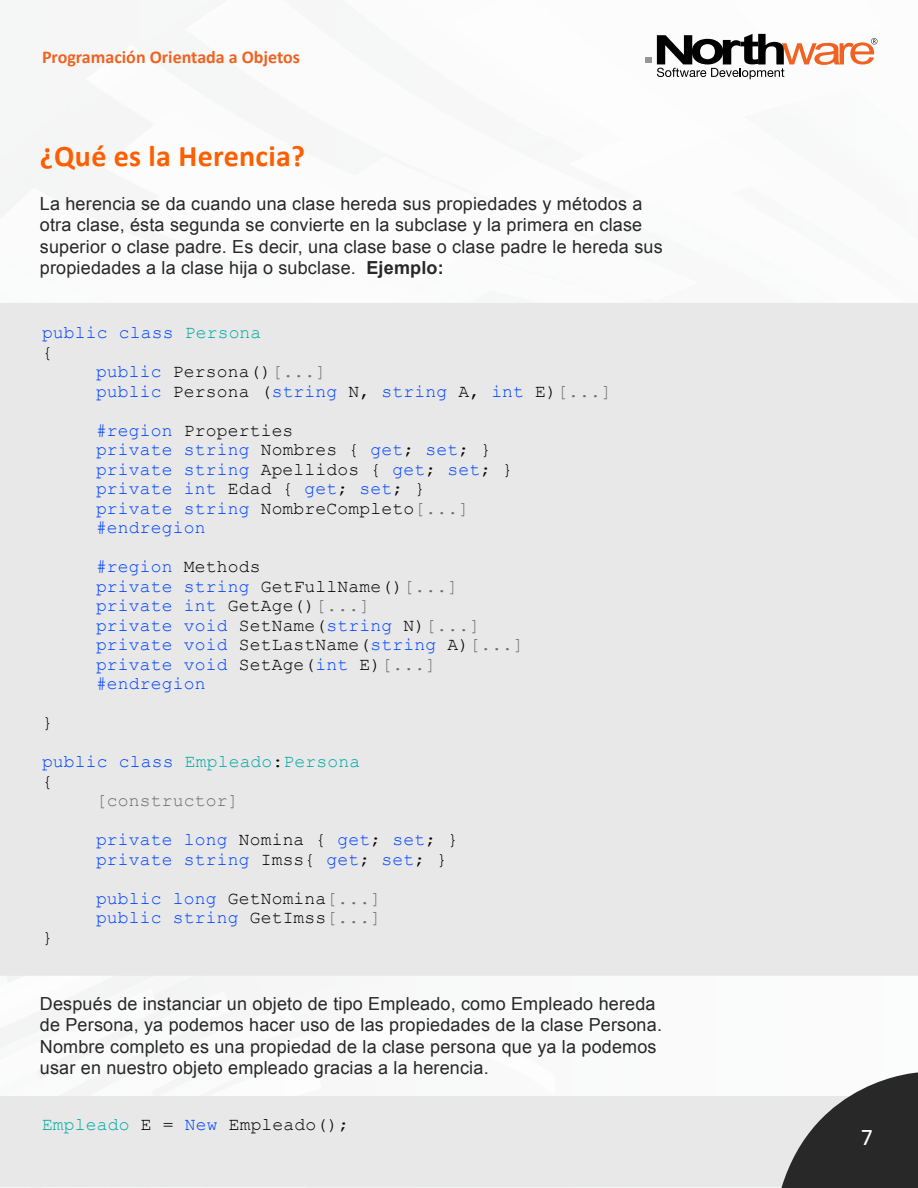
<style>
.page{position:relative;width:918px;height:1188px;background:#fff}
.page>*{position:absolute;margin:0;border:0;box-sizing:border-box;transform-origin:0 0}
.t1{font:700 30px "Calibri";letter-spacing:.01em;color:#ff5e00}
.t2{font:24px "Calibri";color:#fff}
.t3{font:18px/19.5px "Courier New";letter-spacing:.01em;color:#0043ff}
.t4{font:18px/21.6px "Arial";letter-spacing:.01em;color:#282828}
.t5{font:700 18px "Calibri";color:#ef6222}
.t6{font:18px/39px "Courier New";letter-spacing:.01em;color:#00a9a3}
.t7{font:18px "Courier New";letter-spacing:.01em;color:#000}
.s1{font-weight:700}
.s2{color:#00a9a3}
.s3{color:#000}
.s4{color:#6d6e70}
.s5{color:#0043ff}
</style>
<div class="page">
<div style="left:0;top:303px;width:918px;height:673px;background:#e8e8e8"></div>
<div style="left:0;top:1096px;width:781px;height:91px;background:#e8e8e8"></div>
<svg style="left:781px;top:1073px;width:137px;height:115px;background:#616161"></svg>
<svg style="left:645px;top:58px;width:6px;height:5px"></svg>
<svg style="left:657px;top:34px;width:220px;height:45px"></svg>
<p class="t5" style="left:42px;top:46px;width:260px">Programación Orientada a Objetos</p>
<h1 class="t1" style="left:40px;top:137px;width:267px">¿Qué es la Herencia?</h1>
<p class="t4" style="left:40px;top:193px;width:624px">La herencia se da cuando una clase hereda sus propiedades y métodos a otra clase, ésta segunda se convierte en la subclase y la primera en clase superior o clase padre. Es decir, una clase base o clase padre le hereda sus propiedades a la clase hija o subclase. <span class="s1">Ejemplo:</span></p>
<p class="t3" style="left:42px;top:322px;width:221px">public class <span class="s2">Persona </span><span class="s3">{</span></p>
<p class="t3" style="left:96px;top:361px;width:517px">public <span class="s3">Persona()</span><span class="s4">[...]<br></span>public <span class="s3">Persona (</span>string <span class="s3">N,</span> string <span class="s3">A,</span> int <span class="s3">E)</span><span class="s4">[...]</span></p>
<p class="t3" style="left:96px;top:420px;width:419px">#region <span class="s3">Properties<br></span>private string <span class="s3">Nombres {</span> get<span class="s3">;</span> set<span class="s3">; } </span>private string <span class="s3">Apellidos {</span> get<span class="s3">;</span> set<span class="s3">; } </span>private int <span class="s3">Edad {</span> get<span class="s3">;</span> set<span class="s3">; }<br></span>private string <span class="s3">NombreCompleto</span><span class="s4">[...] </span>#endregion</p>
<p class="t3" style="left:96px;top:556px;width:430px">#region <span class="s3">Methods<br></span>private string <span class="s3">GetFullName()</span><span class="s4">[...] </span>private int <span class="s3">GetAge()</span><span class="s4">[...]<br></span>private void <span class="s3">SetName(</span>string <span class="s3">N)</span><span class="s4">[...] </span>private void <span class="s3">SetLastName(</span>string <span class="s3">A)</span><span class="s4">[...] </span>private void <span class="s3">SetAge(</span>int <span class="s3">E)</span><span class="s4">[...] </span>#endregion</p>
<p class="t6" style="left:42px;top:702px;width:320px"><span class="s3">}<br></span><span class="s5">public class</span> Empleado<span class="s3">:</span>Persona</p>
<p class="t7" style="left:42px;top:770px;width:12px">{</p>
<p class="t3" style="left:96px;top:780px;width:364px;line-height:39px"><span class="s4">[constructor]<br></span>private long <span class="s3">Nomina {</span> get<span class="s3">;</span> set<span class="s3">; }</span></p>
<p class="t3" style="left:96px;top:839px;width:353px;line-height:39px">private string <span class="s3">Imss{</span> get<span class="s3">;</span> set<span class="s3">; } </span>public long <span class="s3">GetNomina</span><span class="s4">[...]</span></p>
<p class="t3" style="left:96px;top:907px;width:287px">public string <span class="s3">GetImss</span><span class="s4">[...]</span></p>
<p class="t7" style="left:42px;top:926px;width:12px">}</p>
<p class="t4" style="left:40px;top:993px;width:624px">Después de instanciar un objeto de tipo Empleado, como Empleado hereda de Persona, ya podemos hacer uso de las propiedades de la clase Persona.<br>Nombre completo es una propiedad de la clase persona que ya la podemos usar en nuestro objeto empleado gracias a la herencia.</p>
<p class="t7" style="left:42px;top:1113px;width:309px"><span class="s2">Empleado</span> E = <span class="s5">New</span> Empleado();</p>
<h2 class="t2" style="left:861px;top:1122px;width:14px">7</h2>
</div>
